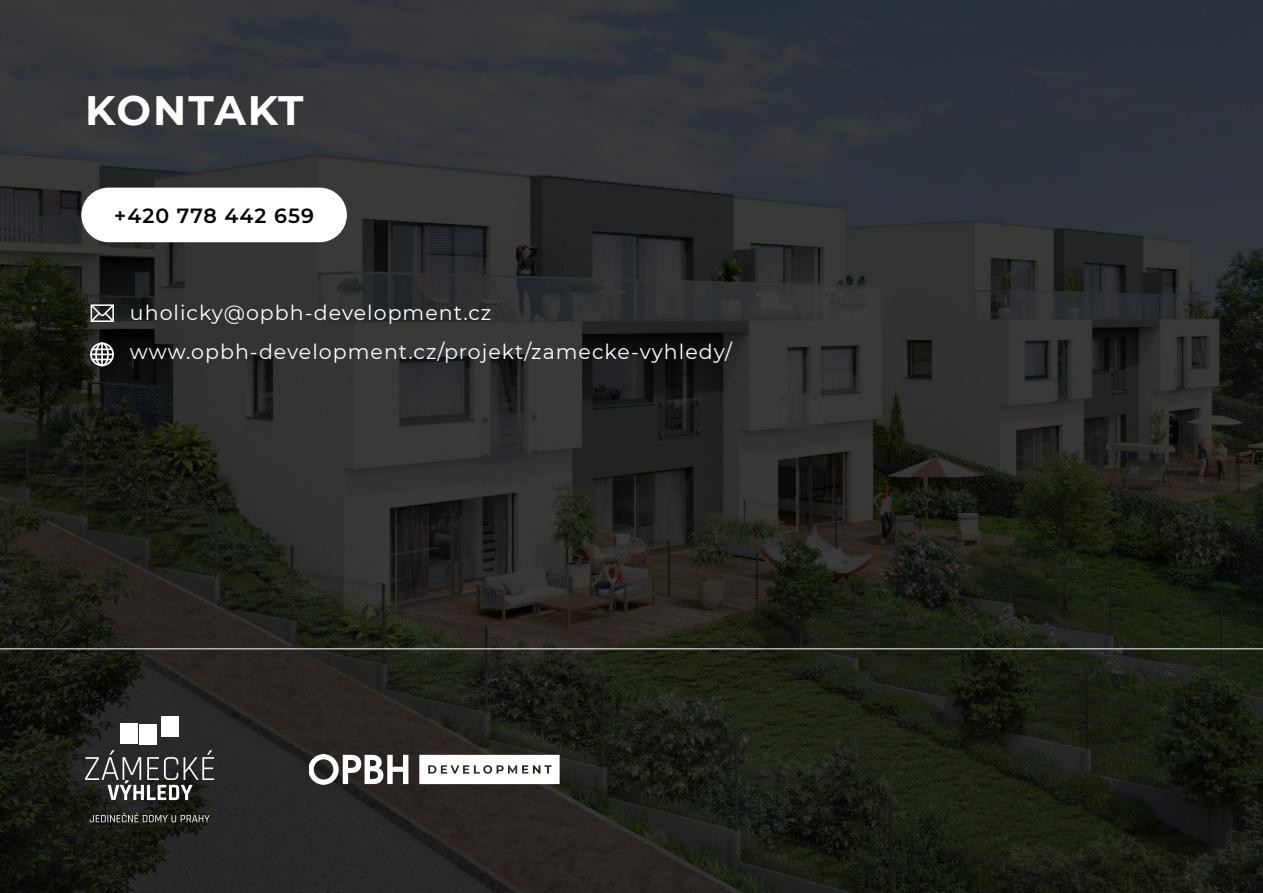
<style>
.page{position:relative;width:1263px;height:893px;background:#fff}
.page>*{position:absolute;margin:0;border:0;box-sizing:border-box;transform-origin:0 0}
.t1{font:700 41.1px "Montserrat";letter-spacing:.04em;color:#fff}
.t2{font:20.55px/39.8px "Montserrat";letter-spacing:.05em;color:#fff}
.t3{font:600 20.55px "Montserrat";letter-spacing:.05em;color:#000}
</style>
<div class="page">
<img style="left:0;top:0;width:1263px;height:545px">
<img style="left:0;top:545px;width:1263px;height:348px">
<hr style="left:0;top:648px;width:1263px;height:1px;background:#fff">
<img style="left:309px;top:754px;width:250px;height:30px">
<svg style="left:85px;top:750px;width:129px;height:50px;background:#4f5050"></svg>
<svg style="left:90px;top:813px;width:120px;height:9px"></svg>
<div style="left:120px;top:723px;width:18px;height:20px;background:#fff"></div>
<div style="left:139px;top:724px;width:18px;height:21px;background:#fff"></div>
<div style="left:161px;top:716px;width:18px;height:21px;background:#fff"></div>
<div style="left:81px;top:188px;width:266px;height:54px;background:#fff;border-radius:27px"></div>
<svg style="left:89px;top:303px;width:26px;height:20px"></svg>
<svg style="left:90px;top:342px;width:24px;height:24px"></svg>
<h1 class="t1" style="left:85px;top:81px;width:220px">KONTAKT</h1>
<p class="t3" style="left:114px;top:201px;width:201px">+420 778 442 659</p>
<p class="t2" style="left:130px;top:292px;width:604px">uholicky@opbh-development.cz www.opbh-development.cz/projekt/zamecke-vyhledy/</p>
</div>
